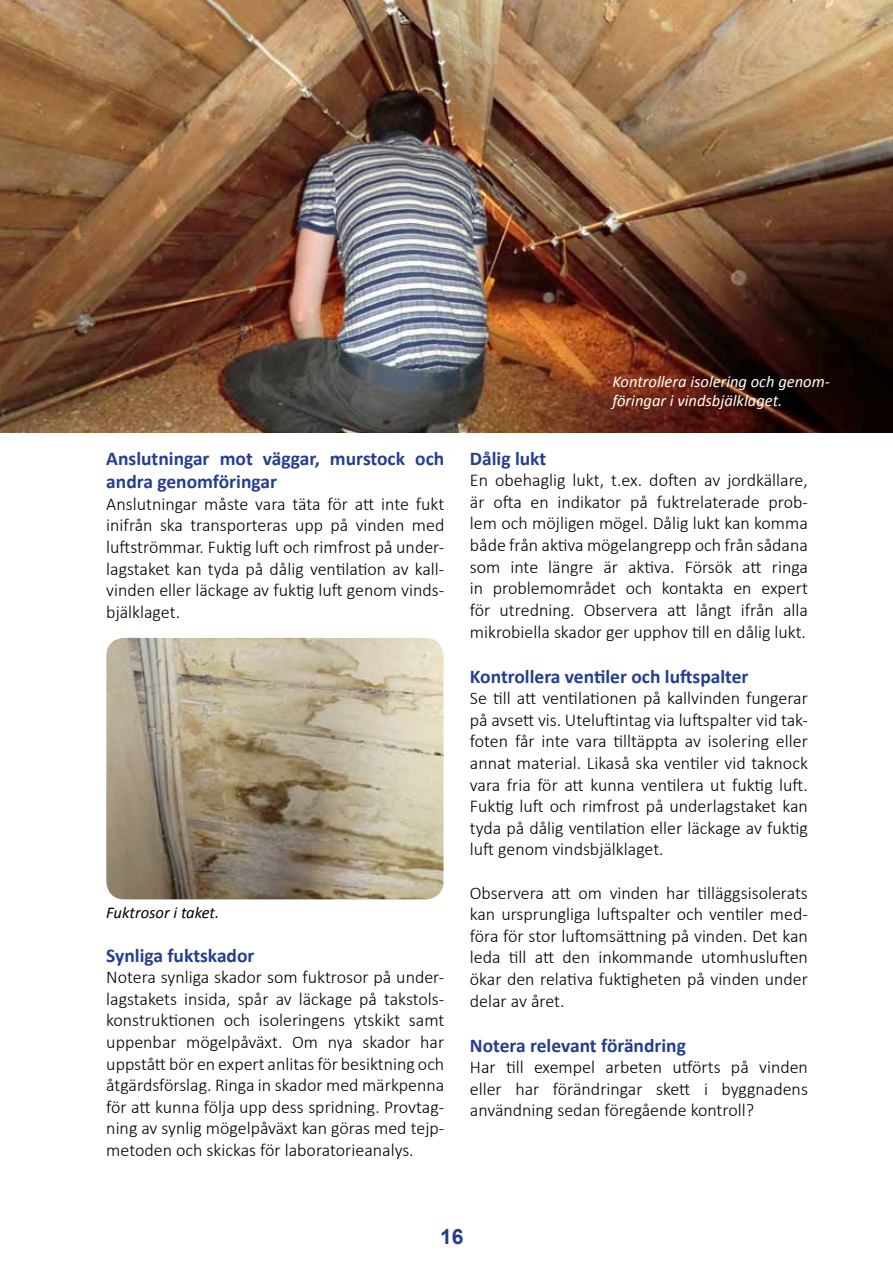
<style>
.page{position:relative;width:893px;height:1263px;background:#fff}
.page>*{position:absolute;margin:0;border:0;box-sizing:border-box;transform-origin:0 0}
.t1{font:700 21px "Arial";color:#243d91}
.t2{font:700 19.5px/23.4px "Calibri";color:#243d91}
.t3{font:300 18px/21.6px "Calibri";color:#000;text-align:justify}
.t4{font:italic 16.5px/19.8px "Calibri";color:#fffef6}
.t5{font:italic 16.5px "Calibri";color:#000}
</style>
<div class="page">
<img style="left:0;top:0;width:893px;height:432px">
<img style="left:106px;top:638px;width:338px;height:261px">
<p class="t2" style="left:106px;top:446px;width:340px">Anslutningar mot väggar, murstock och andra genomföringar</p>
<p class="t3" style="left:106px;top:493px;width:340px">Anslutningar måste vara täta för att inte fukt inifrån ska transporteras upp på vinden med luftströmmar. Fuktig luft och rimfrost på under&shy;lagstaket kan tyda på dålig ventilation av kall&shy;vinden eller läckage av fuktig luft genom vinds&shy;bjälklaget.</p>
<p class="t5" style="left:106px;top:901px;width:114px">Fuktrosor i taket.</p>
<p class="t2" style="left:106px;top:943px;width:150px">Synliga fuktskador</p>
<p class="t3" style="left:106px;top:966px;width:340px">Notera synliga skador som fuktrosor på under&shy;lagstakets insida, spår av läckage på takstols&shy;konstruktionen och isoleringens ytskikt samt uppenbar mögelpåväxt. Om nya skador har uppstått bör en expert anlitas för besiktning och åtgärdsförslag. Ringa in skador med märkpenna för att kunna följa upp dess spridning. Provtag&shy;ning av synlig mögelpåväxt kan göras med tejp&shy;metoden och skickas för laboratorieanalys.</p>
<p class="t4" style="left:612px;top:371px;width:219px">Kontrollera isolering och genom&shy;föringar i vindsbjälklaget.</p>
<p class="t2" style="left:470px;top:446px;width:78px">Dålig lukt</p>
<p class="t3" style="left:470px;top:469px;width:340px">En obehaglig lukt, t.ex. doften av jordkällare, är ofta en indikator på fuktrelaterade prob&shy;lem och möjligen mögel. Dålig lukt kan komma både från aktiva mögelangrepp och från sådana som inte längre är aktiva. Försök att ringa in problemområdet och kontakta en expert för utredning. Observera att långt ifrån alla mikrobiella skador ger upphov till en dålig lukt.</p>
<p class="t2" style="left:470px;top:664px;width:280px">Kontrollera ventiler och luftspalter</p>
<p class="t3" style="left:470px;top:687px;width:340px">Se till att ventilationen på kallvinden fungerar på avsett vis. Uteluftintag via luftspalter vid tak&shy;foten får inte vara tilltäppta av isolering eller annat material. Likaså ska ventiler vid taknock vara fria för att kunna ventilera ut fuktig luft.<br>Fuktig luft och rimfrost på underlagstaket kan tyda på dålig ventilation eller läckage av fuktig luft genom vindsbjälklaget.</p>
<p class="t3" style="left:470px;top:881px;width:340px">Observera att om vinden har tilläggsisolerats kan ursprungliga luftspalter och ventiler med&shy;föra för stor luftomsättning på vinden. Det kan leda till att den inkommande utomhusluften ökar den relativa fuktigheten på vinden under delar av året.</p>
<p class="t2" style="left:470px;top:1033px;width:218px">Notera relevant förändring</p>
<p class="t3" style="left:470px;top:1056px;width:340px">Har till exempel arbeten utförts på vinden eller har förändringar skett i byggnadens användning sedan föregående kontroll?</p>
<p class="t1" style="left:440px;top:1223px;width:25px">16</p>
</div>
